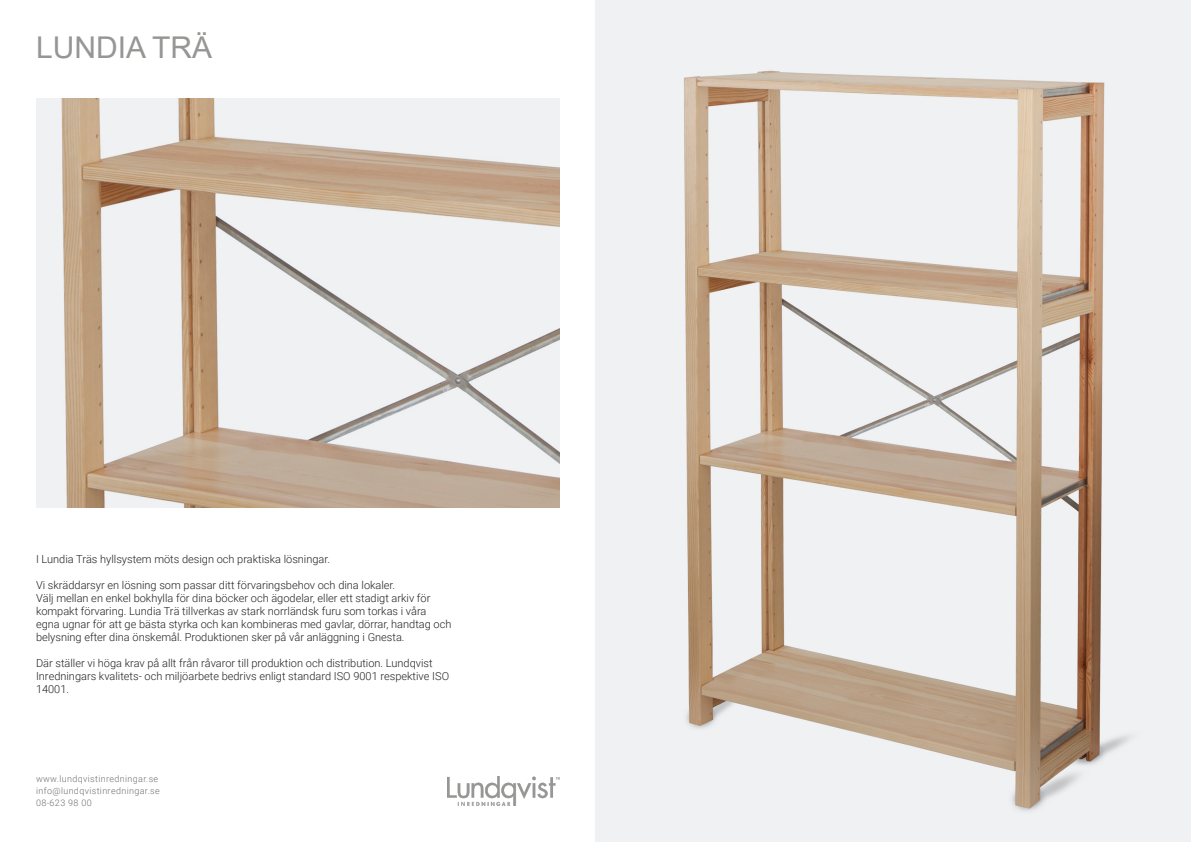
<style>
.page{position:relative;width:1191px;height:842px;background:#fff}
.page>*{position:absolute;margin:0;border:0;box-sizing:border-box;transform-origin:0 0}
.t1{font:30px "Arial";color:#969695}
.t2{font:300 11px/13px "Roboto";color:#231f20}
.t3{font:300 9px "Roboto";letter-spacing:.04em;color:#70706f}
</style>
<div class="page">
<img style="left:595px;top:0;width:596px;height:842px">
<img style="left:447px;top:776px;width:113px;height:30px">
<img style="left:36px;top:99px;width:523px;height:409px">
<p class="t1" style="left:36px;top:27px;width:178px">LUNDIA TRÄ</p>
<p class="t2" style="left:36px;top:552px;width:296px">I Lundia Träs hyllsystem möts design och praktiska lösningar.</p>
<p class="t2" style="left:36px;top:578px;width:361px">Vi skräddarsyr en lösning som passar ditt förvaringsbehov och dina lokaler.</p>
<p class="t2" style="left:36px;top:591px;width:417px">Välj mellan en enkel bokhylla för dina böcker och ägodelar, eller ett stadigt arkiv för kompakt förvaring. Lundia Trä tillverkas av stark norrländsk furu som torkas i våra egna ugnar för att ge bästa styrka och kan kombineras med gavlar, dörrar, handtag och belysning efter dina önskemål. Produktionen sker på vår anläggning i Gnesta.</p>
<p class="t2" style="left:36px;top:656px;width:414px">Där ställer vi höga krav på allt från råvaror till produktion och distribution. Lundqvist<br>Inredningars kvalitets- och miljöarbete bedrivs enligt standard ISO 9001 respektive ISO<br>14001.</p>
<p class="t3" style="left:36px;top:772px;width:124px">www.lundqvistinredningar.se</p>
<p class="t3" style="left:36px;top:784px;width:125px">info@lundqvistinredningar.se</p>
<p class="t3" style="left:36px;top:796px;width:57px">08-623 98 00</p>
</div>
